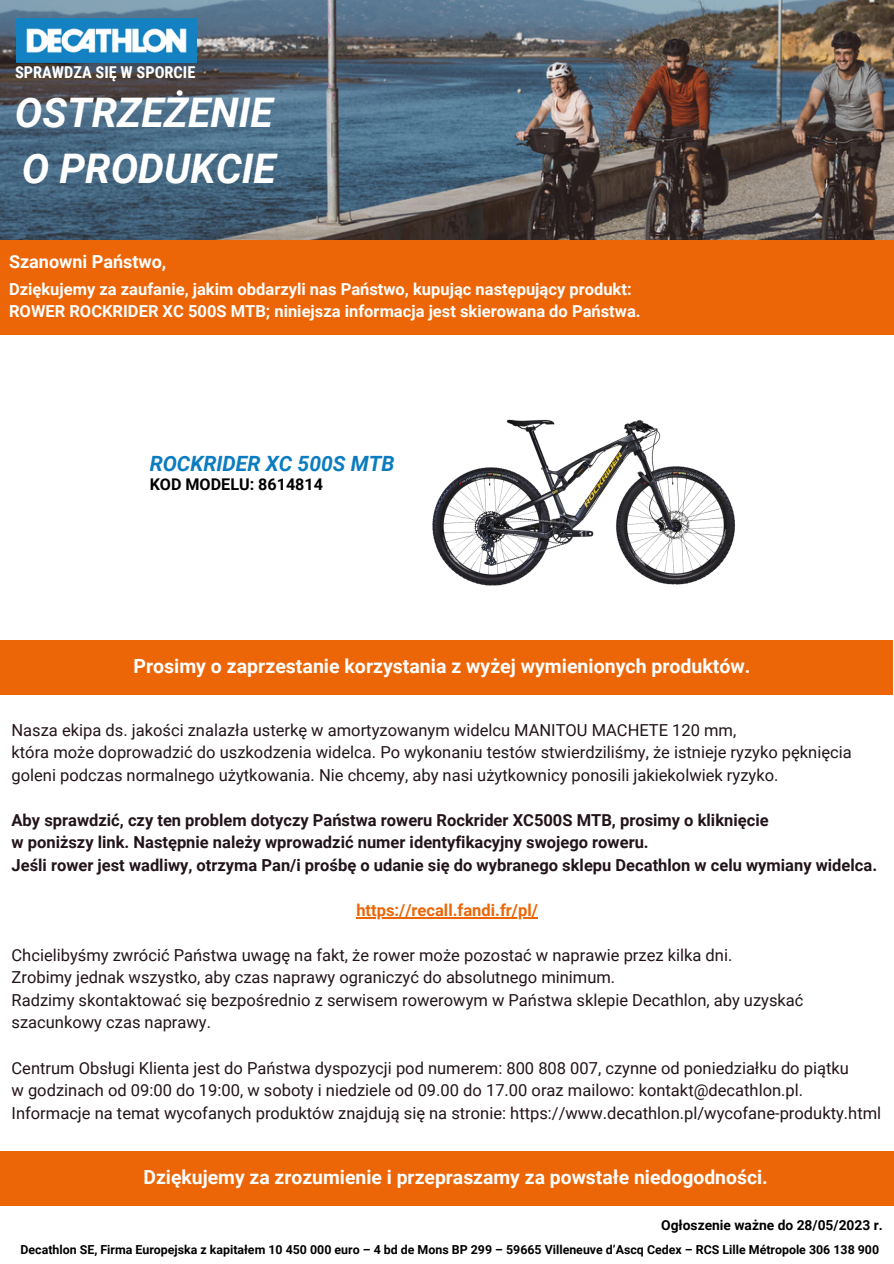
<style>
.page{position:relative;width:894px;height:1264px;background:#fff}
.page>*{position:absolute;margin:0;border:0;box-sizing:border-box;transform-origin:0 0}
.t1{font:italic 700 40.8px/56.2px "Roboto";color:#fff}
.t2{font:italic 700 21px "Roboto";color:#0a7cbf}
.t3{font:700 19.5px "Roboto";color:#fff}
.t4{font:700 19.35px "Roboto";color:#fff}
.t5{font:700 18px "Roboto";color:#fff}
.t6{font:16.5px/22.5px "Roboto";color:#23141b}
.t7{font:700 16.5px/22.5px "Roboto";color:#23141b}
.t8{font:700 16.5px/22.5px "Roboto";color:#fff}
.t9{font:700 16.5px "Roboto";color:#ec6607}
.t10{font:700 16.35px "Roboto Condensed";color:#fff}
.t11{font:700 16.05px "Roboto";color:#000}
.t12{font:700 13.8px "Roboto";color:#000}
.t13{font:700 12.45px "Roboto";color:#000}
</style>
<div class="page">
<img style="left:0;top:0;width:893px;height:240px">
<img style="left:17px;top:18px;width:179px;height:44px">
<div style="left:0;top:640px;width:892px;height:54px;background:#ec6607"></div>
<div style="left:0;top:1151px;width:893px;height:54px;background:#ec6607"></div>
<div style="left:0;top:240px;width:893px;height:94px;background:#ec6607"></div>
<img style="left:424px;top:334px;width:320px;height:252px">
<hr style="left:356px;top:917px;width:182px;height:1px;background:#ec6607">
<p class="t10" style="left:15px;top:63px;width:182px">SPRAWDZA SIĘ W SPORCIE</p>
<h1 class="t1" style="left:15px;top:85px;width:262px">OSTRZEŻENIE<br>O PRODUKCIE</h1>
<p class="t5" style="left:9px;top:251px;width:159px">Szanowni Państwo,</p>
<p class="t8" style="left:9px;top:278px;width:633px">Dziękujemy za zaufanie, jakim obdarzyli nas Państwo, kupując następujący produkt:<br>ROWER ROCKRIDER XC 500S MTB; niniejsza informacja jest skierowana do Państwa.</p>
<p class="t2" style="left:150px;top:451px;width:246px">ROCKRIDER XC 500S MTB</p>
<p class="t11" style="left:150px;top:475px;width:175px">KOD MODELU: 8614814</p>
<p class="t3" style="left:133px;top:655px;width:618px">Prosimy o zaprzestanie korzystania z wyżej wymienionych produktów.</p>
<p class="t6" style="left:12px;top:718px;width:841px">Nasza ekipa ds. jakości znalazła usterkę w amortyzowanym widelcu MANITOU MACHETE 120 mm,<br>która może doprowadzić do uszkodzenia widelca. Po wykonaniu testów stwierdziliśmy, że istnieje ryzyko pęknięcia goleni podczas normalnego użytkowania. Nie chcemy, aby nasi użytkownicy ponosili jakiekolwiek ryzyko.</p>
<p class="t7" style="left:12px;top:808px;width:866px">Aby sprawdzić, czy ten problem dotyczy Państwa roweru Rockrider XC500S MTB, prosimy o kliknięcie<br>w poniższy link. Następnie należy wprowadzić numer identyfikacyjny swojego roweru.<br>Jeśli rower jest wadliwy, otrzyma Pan/i prośbę o udanie się do wybranego sklepu Decathlon w celu wymiany widelca.</p>
<p class="t9" style="left:356px;top:900px;width:183px">https://recall.fandi.fr/pl/</p>
<p class="t6" style="left:12px;top:944px;width:793px">Chcielibyśmy zwrócić Państwa uwagę na fakt, że rower może pozostać w naprawie przez kilka dni.<br>Zrobimy jednak wszystko, aby czas naprawy ograniczyć do absolutnego minimum.<br>Radzimy skontaktować się bezpośrednio z serwisem rowerowym w Państwa sklepie Decathlon, aby uzyskać szacunkowy czas naprawy.</p>
<p class="t6" style="left:12px;top:1056px;width:871px">Centrum Obsługi Klienta jest do Państwa dyspozycji pod numerem: 800 808 007, czynne od poniedziałku do piątku<br>w godzinach od 09:00 do 19:00, w soboty i niedziele od 09.00 do 17.00 oraz mailowo: kontakt@decathlon.pl.<br>Informacje na temat wycofanych produktów znajdują się na stronie: https://www.decathlon.pl/wycofane-produkty.html</p>
<p class="t4" style="left:143px;top:1165px;width:625px">Dziękujemy za zrozumienie i przepraszamy za powstałe niedogodności.</p>
<p class="t12" style="left:661px;top:1216px;width:223px">Ogłoszenie ważne do 28/05/2023 r.</p>
<p class="t13" style="left:21px;top:1242px;width:859px">Decathlon SE, Firma Europejska z kapitałem 10 450 000 euro – 4 bd de Mons BP 299 – 59665 Villeneuve d’Ascq Cedex – RCS Lille Métropole 306 138 900</p>
</div>
